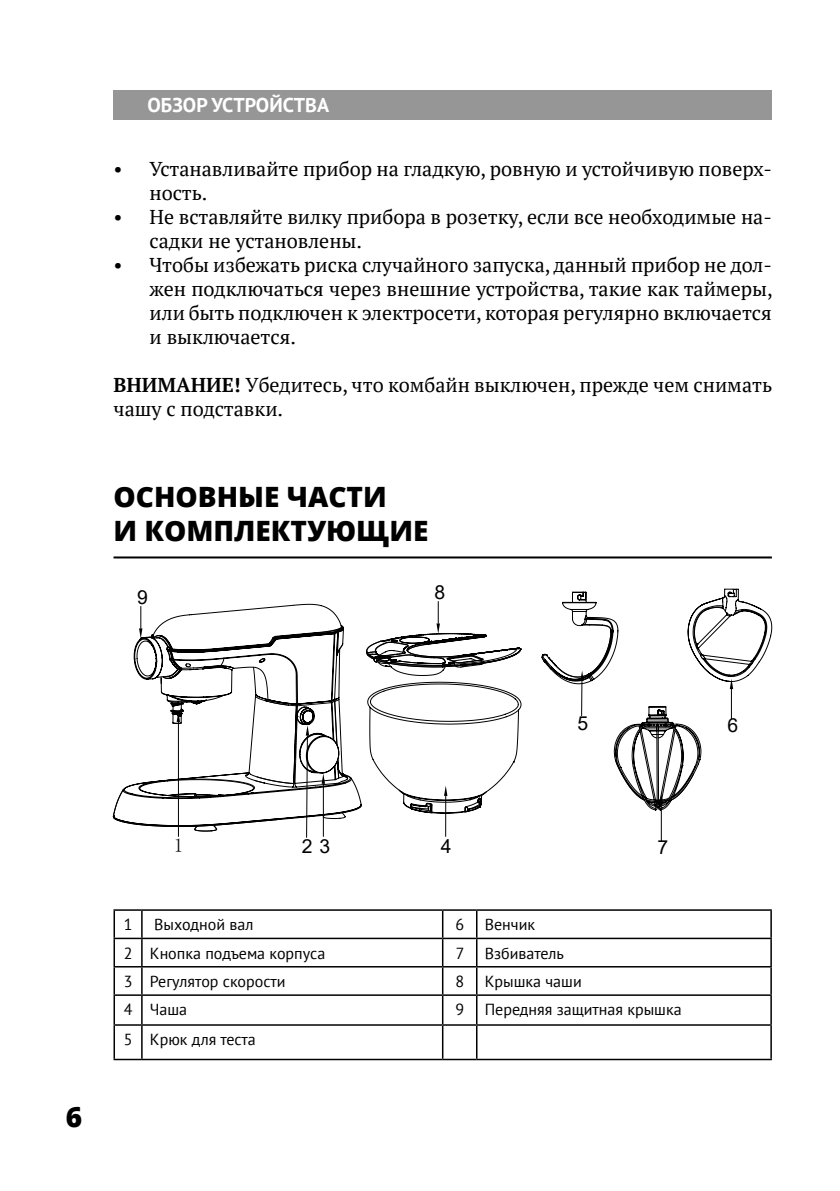
<style>
.page{position:relative;width:840px;height:1191px;background:#fff}
.page>*{position:absolute;margin:0;border:0;box-sizing:border-box;transform-origin:0 0}
.t1{font:800 28px "Open Sans";color:#000}
.t2{font:20px/24px "PT Serif";color:#000}
.t3{font:700 20px "PT Sans";color:#fff}
.t4{font:19.4px "Arial";color:#000}
.t5{font:19.4px "Sim Sun";color:#000}
.t6{font:16px "PT Sans";color:#000}
.s1{font-weight:700}
</style>
<div class="page">
<div style="left:113px;top:91px;width:658px;height:29px;background:#969697"></div>
<hr style="left:142px;top:909px;width:300px;height:1px;background:#000">
<hr style="left:442px;top:909px;width:34px;height:1px;background:#000">
<hr style="left:441px;top:910px;width:2px;height:27px;background:#000">
<hr style="left:476px;top:909px;width:295px;height:1px;background:#000">
<hr style="left:475px;top:910px;width:2px;height:27px;background:#000">
<hr style="left:142px;top:937px;width:300px;height:2px;background:#000">
<hr style="left:442px;top:937px;width:34px;height:2px;background:#000">
<hr style="left:441px;top:939px;width:2px;height:27px;background:#000">
<hr style="left:476px;top:937px;width:295px;height:2px;background:#000">
<hr style="left:475px;top:939px;width:2px;height:27px;background:#000">
<hr style="left:142px;top:966px;width:300px;height:1px;background:#000">
<hr style="left:442px;top:966px;width:34px;height:1px;background:#000">
<hr style="left:441px;top:967px;width:2px;height:27px;background:#000">
<hr style="left:476px;top:966px;width:295px;height:1px;background:#000">
<hr style="left:475px;top:967px;width:2px;height:27px;background:#000">
<hr style="left:142px;top:994px;width:300px;height:2px;background:#000">
<hr style="left:442px;top:994px;width:34px;height:2px;background:#000">
<hr style="left:441px;top:996px;width:2px;height:28px;background:#000">
<hr style="left:476px;top:994px;width:295px;height:2px;background:#000">
<hr style="left:475px;top:996px;width:2px;height:28px;background:#000">
<svg style="left:770px;top:910px;width:1px;height:114px"></svg>
<svg style="left:113px;top:909px;width:29px;height:116px"></svg>
<hr style="left:113px;top:1025px;width:2px;height:33px;background:#000">
<hr style="left:142px;top:1024px;width:300px;height:1px;background:#000">
<hr style="left:141px;top:1025px;width:1px;height:33px;background:#000">
<hr style="left:442px;top:1024px;width:34px;height:1px;background:#000">
<hr style="left:441px;top:1025px;width:2px;height:33px;background:#000">
<hr style="left:476px;top:1024px;width:295px;height:1px;background:#000">
<hr style="left:475px;top:1025px;width:2px;height:33px;background:#000">
<hr style="left:770px;top:1025px;width:1px;height:33px;background:#000">
<hr style="left:113px;top:1058px;width:29px;height:2px;background:#000">
<hr style="left:142px;top:1058px;width:300px;height:2px;background:#000">
<hr style="left:442px;top:1058px;width:34px;height:2px;background:#000">
<hr style="left:476px;top:1058px;width:295px;height:2px;background:#000">
<hr style="left:113px;top:556px;width:658px;height:2px;background:#000">
<hr style="left:445px;top:796px;width:1px;height:40px;background:#000">
<svg style="left:369px;top:723px;width:150px;height:90px"></svg>
<hr style="left:660px;top:804px;width:1px;height:37px;background:#000">
<svg style="left:572px;top:589px;width:199px;height:221px"></svg>
<svg style="left:292px;top:592px;width:321px;height:131px"></svg>
<svg style="left:113px;top:605px;width:232px;height:232px"></svg>
<p class="t3" style="left:147px;top:92px;width:183px">ОБЗОР УСТРОЙСТВА</p>
<p class="t2" style="left:149px;top:156px;width:623px;text-indent:-36px">• Устанавливайте прибор на гладкую, ровную и устойчивую поверх&shy;ность.</p>
<p class="t2" style="left:149px;top:204px;width:623px;text-indent:-36px">• Не вставляйте вилку прибора в розетку, если все необходимые на&shy;садки не установлены.</p>
<p class="t2" style="left:149px;top:252px;width:624px;text-align:justify;text-indent:-36px">• Чтобы избежать риска случайного запуска, данный прибор не дол&shy;жен подключаться через внешние устройства, такие как таймеры, или быть подключен к электросети, которая регулярно включается и выключается.</p>
<p class="t2" style="left:113px;top:372px;width:659px"><span class="s1">ВНИМАНИЕ!</span> Убедитесь, что комбайн выключен, прежде чем снимать чашу с подставки.</p>
<p class="t1" style="left:113px;top:475px;width:275px">ОСНОВНЫЕ ЧАСТИ</p>
<p class="t1" style="left:113px;top:509px;width:316px">И КОМПЛЕКТУЮЩИЕ</p>
<p class="t4" style="left:137px;top:584px;width:12px">9</p>
<p class="t4" style="left:434px;top:579px;width:12px">8</p>
<p class="t4" style="left:577px;top:710px;width:12px">5</p>
<p class="t4" style="left:727px;top:711px;width:12px">6</p>
<p class="t1" style="left:66px;top:1095px;width:18px">6</p>
<p class="t5" style="left:174px;top:835px;width:11px">1</p>
<p class="t4" style="left:302px;top:833px;width:30px">2 3</p>
<p class="t4" style="left:440px;top:833px;width:12px">4</p>
<p class="t4" style="left:657px;top:833px;width:12px">7</p>
<p class="t6" style="left:124px;top:914px;width:10px">1</p>
<p class="t6" style="left:154px;top:914px;width:101px">Выходной вал</p>
<p class="t6" style="left:455px;top:914px;width:10px">6</p>
<p class="t6" style="left:484px;top:914px;width:52px">Венчик</p>
<p class="t6" style="left:124px;top:943px;width:10px">2</p>
<p class="t6" style="left:150px;top:943px;width:177px">Кнопка подъема корпуса</p>
<p class="t6" style="left:455px;top:943px;width:10px">7</p>
<p class="t6" style="left:484px;top:943px;width:80px">Взбиватель</p>
<p class="t6" style="left:124px;top:971px;width:10px">3</p>
<p class="t6" style="left:150px;top:971px;width:137px">Регулятор скорости</p>
<p class="t6" style="left:455px;top:971px;width:10px">8</p>
<p class="t6" style="left:484px;top:971px;width:98px">Крышка чаши</p>
<p class="t6" style="left:124px;top:999px;width:10px">4</p>
<p class="t6" style="left:150px;top:999px;width:39px">Чаша</p>
<p class="t6" style="left:455px;top:999px;width:10px">9</p>
<p class="t6" style="left:484px;top:999px;width:198px">Передняя защитная крышка</p>
<p class="t6" style="left:124px;top:1029px;width:10px">5</p>
<p class="t6" style="left:150px;top:1029px;width:107px">Крюк для теста</p>
</div>
